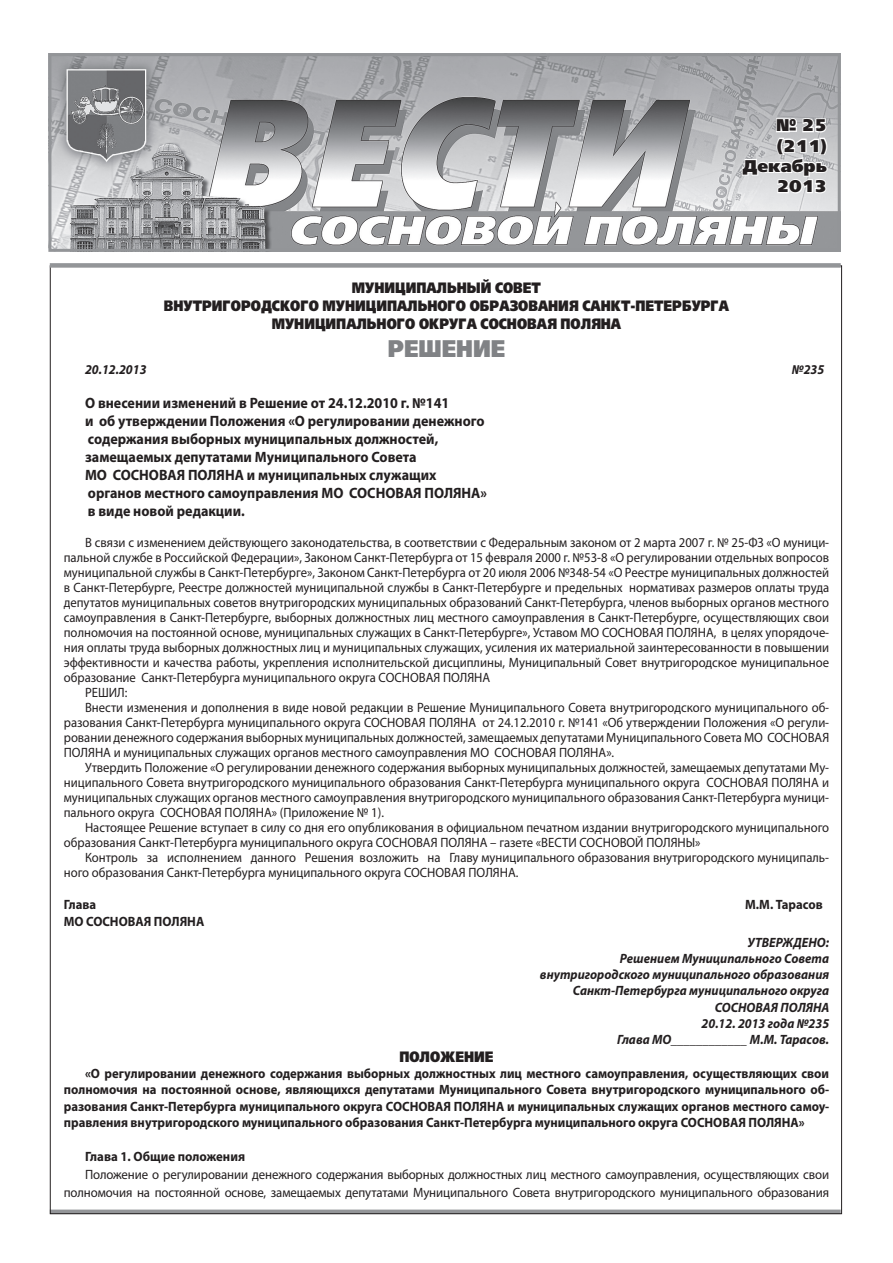
<style>
.page{position:relative;width:893px;height:1263px;background:#fff}
.page>*{position:absolute;margin:0;border:0;box-sizing:border-box;transform-origin:0 0}
.t1{font:24px "Free Set Black C";color:#808285;scale:.86 1}
.t2{font:16.95px/20.2px "Free Set Black C";color:#231f20;text-align:right}
.t3{font:700 15px/18px "Myriad Pro";color:#231f20;scale:.94 1}
.t4{font:15px/18px "Free Set Black C";color:#231f20;text-align:center;scale:.82 1}
.t5{font:13.5px "Myriad Pro";color:#231f20;scale:.94 1}
.t6{font:700 13.5px/16.2px "Myriad Pro";color:#231f20;text-align:justify;scale:.94 1}
.t7{font:13.5px/18px "Myriad Pro";color:#231f20;text-align:right;scale:.95 1}
.t8{font:italic 700 13.5px/16.2px "Myriad Pro";color:#231f20;text-align:right;scale:.94 1}
.t9{font:700 13.5px "Myriad Pro";color:#231f20;scale:.95 1}
</style>
<div class="page">
<img style="left:52px;top:57px;width:785px;height:191px">
<div style="left:48px;top:53px;width:793px;height:199px;border:3px solid #939598"></div>
<div style="left:50px;top:1209px;width:791px;height:5px;background:#939598"></div>
<svg style="left:741px;top:105px;width:88px;height:89px"></svg>
<div style="left:50px;top:263px;width:791px;height:5px;background:#939598"></div>
<p class="t2" style="left:743px;top:115px;width:86px">№ 25 (211)<br>Декабрь<br>2013</p>
<p class="t4" style="left:164px;top:278px;width:691px">МУНИЦИПАЛЬНЫЙ СОВЕТ<br>ВНУТРИГОРОДСКОГО МУНИЦИПАЛЬНОГО ОБРАЗОВАНИЯ САНКТ-ПЕТЕРБУРГА<br>МУНИЦИПАЛЬНОГО ОКРУГА СОСНОВАЯ ПОЛЯНА</p>
<h1 class="t1" style="left:388px;top:335px;width:138px">РЕШЕНИЕ</h1>
<p class="t8" style="left:85px;top:360px;width:67px">20.12.2013</p>
<p class="t8" style="left:792px;top:360px;width:36px">№235</p>
<p class="t3" style="left:85px;top:393px;width:429px">О внесении изменений в Решение от 24.12.2010 г. №141<br>и об утверждении Положения «О регулировании денежного содержания выборных муниципальных должностей, замещаемых депутатами Муниципального Совета<br>МО СОСНОВАЯ ПОЛЯНА и муниципальных служащих органов местного самоуправления МО СОСНОВАЯ ПОЛЯНА» в виде новой редакции.</p>
<p class="t5" style="left:85px;top:534px;width:793px">В связи с изменением действующего законодательства, в соответствии с Федеральным законом от 2 марта 2007 г. № 25-ФЗ «О муници-</p>
<p class="t5" style="left:64px;top:549px;width:816px">пальной службе в Российской Федерации», Законом Санкт-Петербурга от 15 февраля 2000 г. №53-8 «О регулировании отдельных вопросов</p>
<p class="t5" style="left:64px;top:564px;width:816px">муниципальной службы в Санкт-Петербурге», Законом Санкт-Петербурга от 20 июля 2006 №348-54 «О Реестре муниципальных должностей</p>
<p class="t5" style="left:64px;top:579px;width:816px">в Санкт-Петербурге, Реестре должностей муниципальной службы в Санкт-Петербурге и предельных нормативах размеров оплаты труда</p>
<p class="t5" style="left:64px;top:594px;width:816px">депутатов муниципальных советов внутригородских муниципальных образований Санкт-Петербурга, членов выборных органов местного</p>
<p class="t5" style="left:64px;top:609px;width:816px">самоуправления в Санкт-Петербурге, выборных должностных лиц местного самоуправления в Санкт-Петербурге, осуществляющих свои</p>
<p class="t5" style="left:64px;top:624px;width:816px">полномочия на постоянной основе, муниципальных служащих в Санкт-Петербурге», Уставом МО СОСНОВАЯ ПОЛЯНА, в целях упорядоче-</p>
<p class="t5" style="left:64px;top:639px;width:816px">ния оплаты труда выборных должностных лиц и муниципальных служащих, усиления их материальной заинтересованности в повышении</p>
<p class="t5" style="left:64px;top:654px;width:816px">эффективности и качества работы, укрепления исполнительской дисциплины, Муниципальный Совет внутригородское муниципальное</p>
<p class="t5" style="left:64px;top:669px;width:455px">образование Санкт-Петербурга муниципального округа СОСНОВАЯ ПОЛЯНА</p>
<p class="t5" style="left:85px;top:684px;width:46px">РЕШИЛ:</p>
<p class="t5" style="left:85px;top:699px;width:793px">Внести изменения и дополнения в виде новой редакции в Решение Муниципального Совета внутригородского муниципального об-</p>
<p class="t5" style="left:64px;top:714px;width:816px">разования Санкт-Петербурга муниципального округа СОСНОВАЯ ПОЛЯНА от 24.12.2010 г. №141 «Об утверждении Положения «О регули-</p>
<p class="t5" style="left:64px;top:729px;width:816px">ровании денежного содержания выборных муниципальных должностей, замещаемых депутатами Муниципального Совета МО СОСНОВАЯ</p>
<p class="t5" style="left:64px;top:744px;width:587px">ПОЛЯНА и муниципальных служащих органов местного самоуправления МО СОСНОВАЯ ПОЛЯНА».</p>
<p class="t5" style="left:85px;top:759px;width:793px">Утвердить Положение «О регулировании денежного содержания выборных муниципальных должностей, замещаемых депутатами Му-</p>
<p class="t5" style="left:64px;top:774px;width:816px">ниципального Совета внутригородского муниципального образования Санкт-Петербурга муниципального округа СОСНОВАЯ ПОЛЯНА и</p>
<p class="t5" style="left:64px;top:789px;width:816px">муниципальных служащих органов местного самоуправления внутригородского муниципального образования Санкт-Петербурга муници-</p>
<p class="t5" style="left:64px;top:804px;width:342px">пального округа СОСНОВАЯ ПОЛЯНА» (Приложение № 1).</p>
<p class="t5" style="left:85px;top:819px;width:793px">Настоящее Решение вступает в силу со дня его опубликования в официальном печатном издании внутригородского муниципального</p>
<p class="t5" style="left:64px;top:834px;width:679px">образования Санкт-Петербурга муниципального округа СОСНОВАЯ ПОЛЯНА – газете «ВЕСТИ СОСНОВОЙ ПОЛЯНЫ»</p>
<p class="t5" style="left:85px;top:849px;width:793px">Контроль за исполнением данного Решения возложить на Главу муниципального образования внутригородского муниципаль-</p>
<p class="t5" style="left:64px;top:864px;width:485px">ного образования Санкт-Петербурга муниципального округа СОСНОВАЯ ПОЛЯНА.</p>
<p class="t6" style="left:64px;top:896px;width:36px">Глава</p>
<p class="t6" style="left:745px;top:896px;width:84px">М.М. Тарасов</p>
<p class="t6" style="left:64px;top:912px;width:151px">МО СОСНОВАЯ ПОЛЯНА</p>
<p class="t8" style="left:540px;top:934px;width:309px">УТВЕРЖДЕНО:<br>Решением Муниципального Совета внутригородского муниципального образования<br>Санкт-Петербурга муниципального округа<br>СОСНОВАЯ ПОЛЯНА<br>20.12. 2013 года №235<br>Глава МО____________ М.М. Тарасов.</p>
<p class="t4" style="left:399px;top:1048px;width:116px">ПОЛОЖЕНИЕ</p>
<p class="t6" style="left:64px;top:1065px;width:816px;text-indent:21px">«О регулировании денежного содержания выборных должностных лиц местного самоуправления, осуществляющих свои полномочия на постоянной основе, являющихся депутатами Муниципального Совета внутригородского муниципального об&shy;разования Санкт-Петербурга муниципального округа СОСНОВАЯ ПОЛЯНА и муниципальных служащих органов местного самоу&shy;правления внутригородского муниципального образования Санкт-Петербурга муниципального округа СОСНОВАЯ ПОЛЯНА»</p>
<p class="t9" style="left:85px;top:1147px;width:170px">Глава 1. Общие положения</p>
<p class="t7" style="left:64px;top:1165px;width:807px">Положение о регулировании денежного содержания выборных должностных лиц местного самоуправления, осуществляющих свои полномочия на постоянной основе, замещаемых депутатами Муниципального Совета внутригородского муниципального образования</p>
</div>
